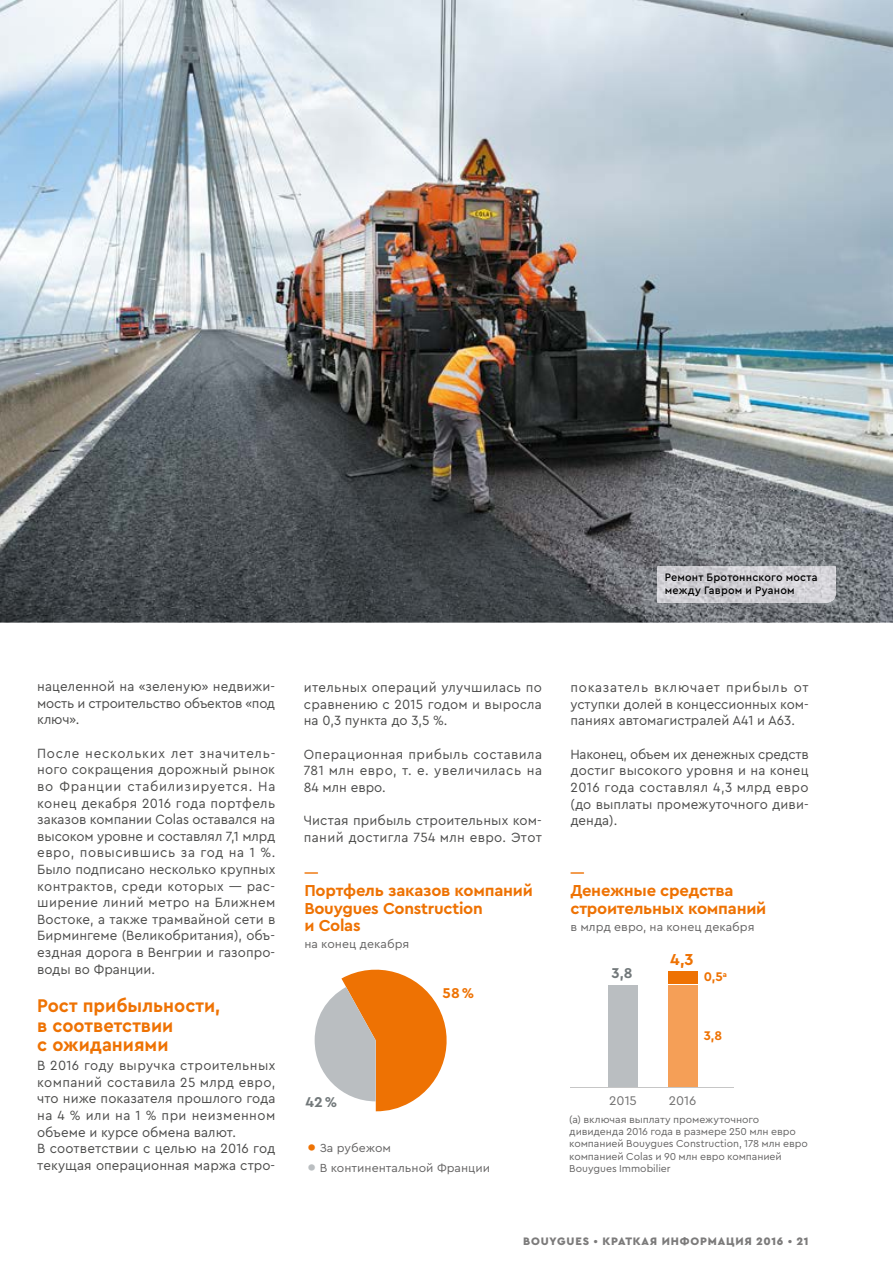
<style>
.page{position:relative;width:893px;height:1280px;background:#fff}
.page>*{position:absolute;margin:0;border:0;box-sizing:border-box;transform-origin:0 0}
.t1{font:700 19.25px/19.2px "Cera PRO";color:#ee7203;scale:.95 1}
.t2{font:700 16.62px/17.5px "Cera PRO";letter-spacing:-.015em;color:#ee7203}
.t3{font:700 14.88px "Cera PRO";color:#72787a}
.t4{font:700 14.88px "Cera PRO";color:#ee7203}
.t5{font:14px/16.6px "Cera PRO";letter-spacing:.01em;color:#4a4a49;text-align:justify;scale:.95 1}
.t6{font:13.12px "Cera PRO";color:#706f6f}
.t7{font:700 13.12px "Cera PRO";color:#ee7203}
.t8{font:12.25px "Cera PRO";color:#646363}
.t9{font:500 11.38px/12.2px "Cera PRO";letter-spacing:.015em;color:#000;scale:.95 1}
.t10{font:900 11.38px "Cera PRO";letter-spacing:.07em;color:#7c7b7b}
.t11{font:10.5px/12.2px "Cera PRO";letter-spacing:-.005em;color:#646363}
.s1{font-size:24.5px;color:#ee7203}
.s2{font-size:24.5px;color:#babec1}
.s3{font-weight:500}
</style>
<div class="page">
<img style="left:0;top:0;width:893px;height:623px">
<img style="left:657px;top:566px;width:179px;height:37px">
<svg style="left:304px;top:872px;width:14px;height:2px"></svg>
<svg style="left:315px;top:969px;width:132px;height:142px"></svg>
<svg style="left:570px;top:872px;width:14px;height:2px"></svg>
<div style="left:668px;top:985px;width:30px;height:102px;background:#f59f57"></div>
<div style="left:608px;top:985px;width:30px;height:102px;background:#babec1"></div>
<hr style="left:570px;top:1087px;width:164px;height:1px;background:#c6c6c6">
<div style="left:668px;top:971px;width:30px;height:13px;background:#ee7203"></div>
<p class="t9" style="left:665px;top:571px;width:163px">Ремонт Бротоннского моста между Гавром и Руаном</p>
<p class="t5" style="left:37px;top:677px;width:252px">нацеленной на «зеленую» недвижи&shy;мость и строительство объектов «под ключ».</p>
<p class="t5" style="left:37px;top:744px;width:252px">После нескольких лет значитель&shy;ного сокращения дорожный рынок во Франции стабилизируется. На конец декабря 2016 года портфель заказов компании Colas оставался на высоком уровне и составлял 7,1 млрд евро, повысившись за год на 1 %.<br>Было подписано несколько крупных контрактов, среди которых — рас&shy;ширение линий метро на Ближнем Востоке, а также трамвайной сети в Бирмингеме (Великобритания), объ&shy;ездная дорога в Венгрии и газопро&shy;воды во Франции.</p>
<h1 class="t1" style="left:37px;top:995px;width:194px">Рост прибыльности, в соответствии<br>с ожиданиями</h1>
<p class="t5" style="left:37px;top:1056px;width:252px;text-align:left">В 2016 году выручка строительных компаний составила 25 млрд евро, что ниже показателя прошлого года на 4 % или на 1 % при неизменном объеме и курсе обмена валют.<br>В соответствии с целью на 2016 год текущая операционная маржа стро-</p>
<p class="t5" style="left:304px;top:679px;width:252px">ительных операций улучшилась по сравнению с 2015 годом и выросла на 0,3 пункта до 3,5 %.</p>
<p class="t5" style="left:304px;top:745px;width:252px">Операционная прибыль составила 781 млн евро, т. е. увеличилась на 84 млн евро.</p>
<p class="t5" style="left:304px;top:812px;width:252px">Чистая прибыль строительных ком&shy;паний достигла 754 млн евро. Этот</p>
<p class="t2" style="left:304px;top:881px;width:230px">Портфель заказов компаний<br>Bouygues Construction<br>и Colas</p>
<p class="t8" style="left:304px;top:936px;width:106px">на конец декабря</p>
<p class="t3" style="left:305px;top:1092px;width:33px">42 %</p>
<p class="t4" style="left:443px;top:983px;width:33px">58 %</p>
<p class="t8" style="left:307px;top:1140px;width:85px"><span class="s1">•</span> За рубежом</p>
<p class="t8" style="left:307px;top:1160px;width:185px"><span class="s2">•</span> В континентальной Франции</p>
<p class="t5" style="left:570px;top:678px;width:252px">показатель включает прибыль от уступки долей в концессионных ком&shy;паниях автомагистралей A41 и A63.</p>
<p class="t5" style="left:570px;top:745px;width:252px">Наконец, объем их денежных средств достиг высокого уровня и на конец 2016 года составлял 4,3 млрд евро (до выплаты промежуточного диви&shy;денда).</p>
<p class="t2" style="left:570px;top:881px;width:197px">Денежные средства строительных компаний</p>
<p class="t8" style="left:570px;top:919px;width:186px">в млрд евро, на конец декабря</p>
<p class="t2" style="left:670px;top:950px;width:25px">4,3</p>
<p class="t3" style="left:612px;top:963px;width:22px">3,8</p>
<p class="t7" style="left:704px;top:968px;width:25px">0,5<sup>a</sup></p>
<p class="t6" style="left:609px;top:1092px;width:29px">2015</p>
<p class="t7" style="left:704px;top:1027px;width:20px">3,8</p>
<p class="t6" style="left:669px;top:1092px;width:29px">2016</p>
<p class="t11" style="left:569px;top:1113px;width:240px">(a) включая выплату промежуточного дивиденда 2016 года в размере 250 млн евро компанией Bouygues Construction, 178 млн евро компанией Colas и 90 млн евро компанией Bouygues Immobilier</p>
<p class="t10" style="left:523px;top:1234px;width:287px">BOUYGUES <span class="s3">•</span> КРАТКАЯ ИНФОРМАЦИЯ 2016 <span class="s3">•</span> 21</p>
</div>
